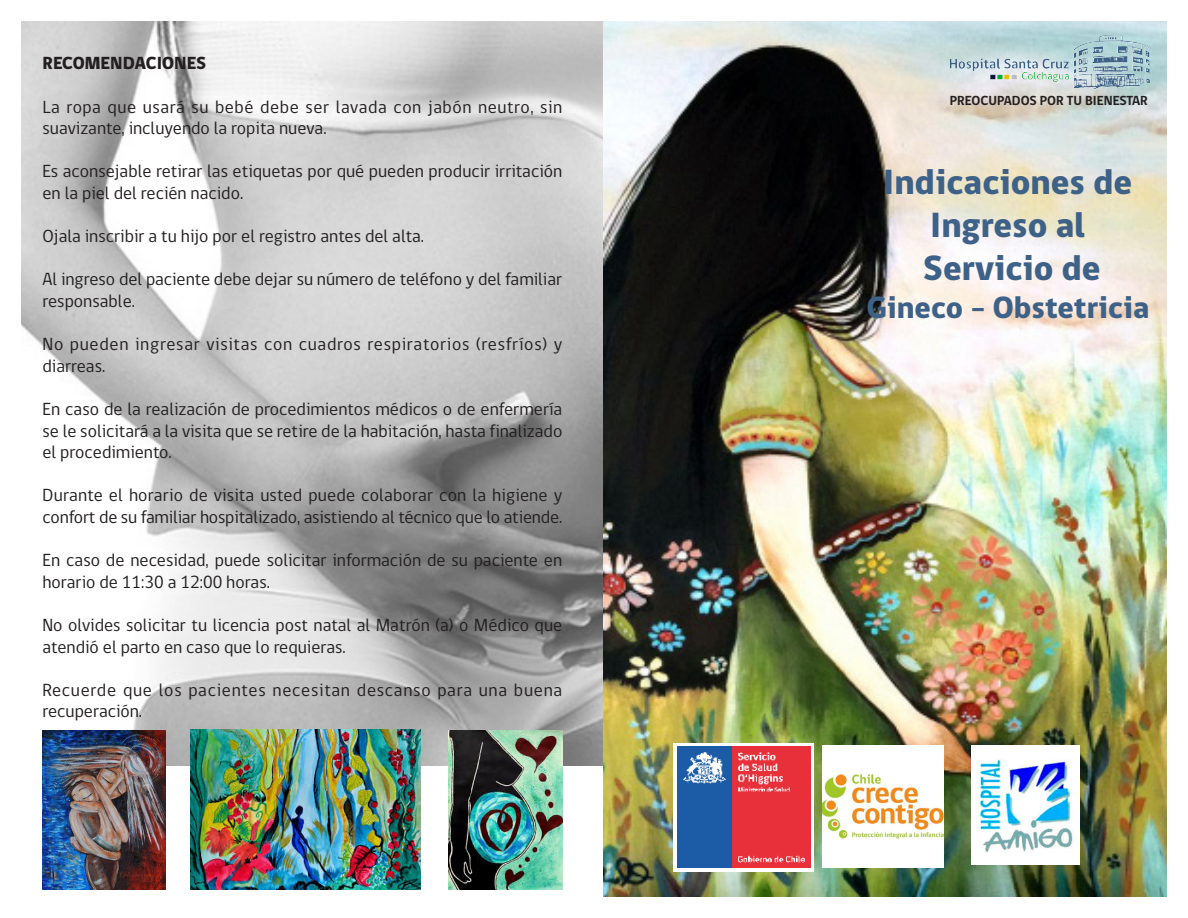
<style>
.page{position:relative;width:1188px;height:918px;background:#fff}
.page>*{position:absolute;margin:0;border:0;box-sizing:border-box;transform-origin:0 0}
.t1{font:800 36px/43.2px "gob CL";color:#3e6187;text-align:center}
.t2{font:800 31.5px "gob CL";color:#3e6187}
.t3{font:18px/21.6px "gob CL";color:#231f20}
.t4{font:18px/21.6px "gob CL";letter-spacing:.04em;color:#231f20}
.t5{font:18px/21.6px "gob CL";letter-spacing:.02em;color:#231f20}
.t6{font:800 18px "gob CL";color:#231f20}
.t7{font:700 13.5px "gob CL";color:#231f20}
</style>
<div class="page">
<img style="left:21px;top:21px;width:582px;height:744px">
<img style="left:603px;top:21px;width:564px;height:876px">
<svg style="left:674px;top:743px;width:140px;height:129px"></svg>
<img style="left:678px;top:747px;width:133px;height:120px">
<img style="left:971px;top:745px;width:109px;height:120px">
<img style="left:822px;top:745px;width:122px;height:122px">
<img style="left:43px;top:731px;width:122px;height:158px">
<img style="left:449px;top:730px;width:114px;height:159px">
<img style="left:190px;top:729px;width:231px;height:160px">
<img style="left:1074px;top:34px;width:76px;height:30px">
<p class="t6" style="left:43px;top:51px;width:165px">RECOMENDACIONES</p>
<p class="t5" style="left:43px;top:96px;width:521px">La ropa que usará su bebé debe ser lavada con jabón neutro, sin suavizante, incluyendo la ropita nueva.</p>
<p class="t3" style="left:43px;top:161px;width:521px">Es aconsejable retirar las etiquetas por qué pueden producir irritación en la piel del recién nacido.</p>
<p class="t3" style="left:43px;top:226px;width:383px">Ojala inscribir a tu hijo por el registro antes del alta.</p>
<p class="t3" style="left:43px;top:269px;width:521px">Al ingreso del paciente debe dejar su número de teléfono y del familiar responsable.</p>
<p class="t4" style="left:43px;top:334px;width:521px">No pueden ingresar visitas con cuadros respiratorios (resfríos) y diarreas.</p>
<p class="t3" style="left:43px;top:399px;width:521px;text-align:justify">En caso de la realización de procedimientos médicos o de enfermería se le solicitará a la visita que se retire de la habitación, hasta finalizado el procedimiento.</p>
<p class="t3" style="left:43px;top:485px;width:521px">Durante el horario de visita usted puede colaborar con la higiene y confort de su familiar hospitalizado, asistiendo al técnico que lo atiende.</p>
<p class="t3" style="left:43px;top:550px;width:521px">En caso de necesidad, puede solicitar información de su paciente en horario de 11:30 a 12:00 horas.</p>
<p class="t3" style="left:43px;top:615px;width:521px">No olvides solicitar tu licencia post natal al Matrón (a) o Médico que atendió el parto en caso que lo requieras.</p>
<p class="t4" style="left:43px;top:679px;width:521px">Recuerde que los pacientes necesitan descanso para una buena recuperación.</p>
<p class="t7" style="left:950px;top:91px;width:200px">PREOCUPADOS POR TU BIENESTAR</p>
<p class="t1" style="left:883px;top:161px;width:251px">Indicaciones de<br>Ingreso al</p>
<p class="t1" style="left:923px;top:248px;width:179px">Servicio de</p>
<p class="t2" style="left:866px;top:286px;width:284px">Gineco - Obstetricia</p>
</div>
